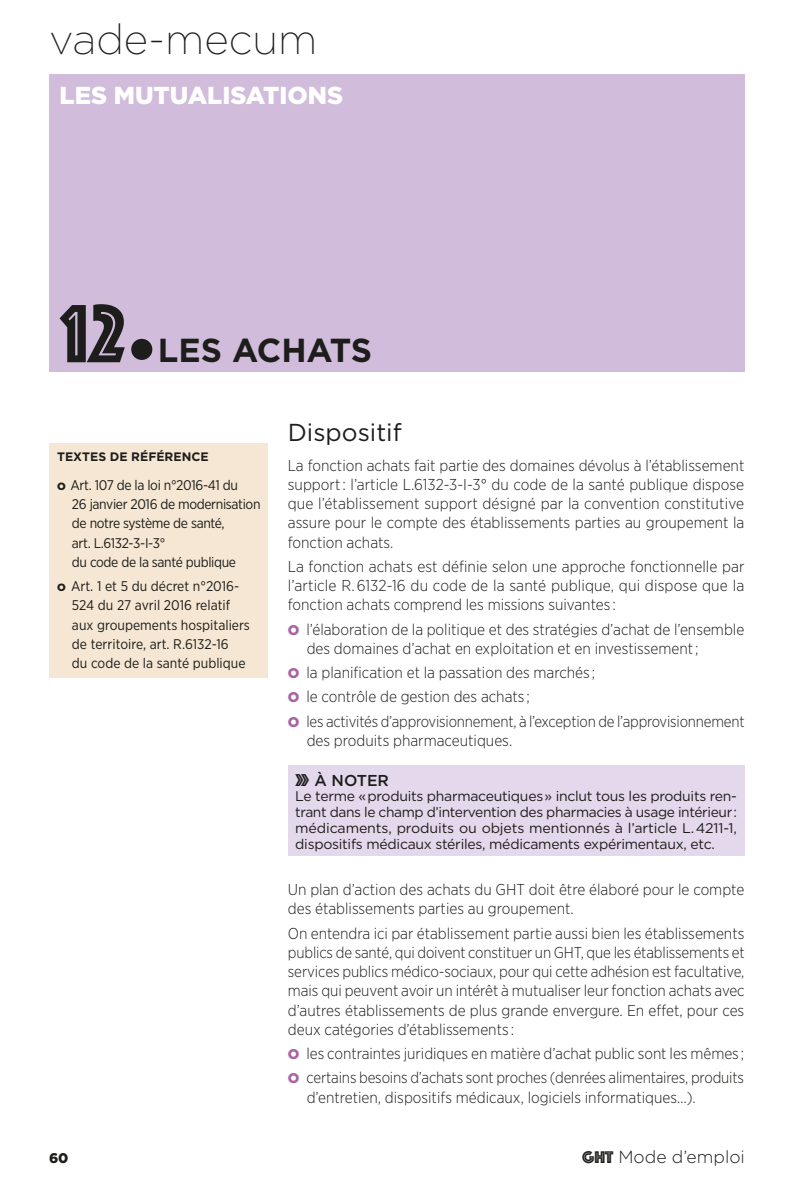
<style>
.page{position:relative;width:794px;height:1191px;background:#fff}
.page>*{position:absolute;margin:0;border:0;box-sizing:border-box;transform-origin:0 0}
.t1{font:85.75px "Phosphate Inline";color:#1d1d1b}
.t2{font:200 42px "Gotham";color:#1d1d1b}
.t3{font:700 33.25px "Gotham";color:#1d1d1b}
.t4{font:900 24.5px "Gotham";color:#fff}
.t5{font:24.5px "Gotham";color:#1d1d1b}
.t6{font:300 17.5px "Gotham";color:#1d1d1b}
.t7{font:300 15.75px/19.2px "Gotham Narrow";color:#1d1d1b}
.t8{font:500 15.75px "Gotham";color:#1d1d1b}
.t9{font:14px/15.8px "Gotham";letter-spacing:-.02em;color:#1d1d1b;text-align:justify}
.t10{font:14px/19.2px "Gotham Narrow";color:#1d1d1b}
.t11{font:14px/19.2px "Gotham Narrow";letter-spacing:-.02em;color:#1d1d1b}
.t12{font:900 14px "Gotham";color:#1d1d1b}
.t13{font:700 12.25px "Gotham";color:#1d1d1b}
.s1{font-family:"Gotham";font-weight:900;font-size:10.5px}
.s2{font-family:"Gotham";font-weight:900;font-size:14px;color:#a863a5}
.s3{font-family:"Phosphate Inline";font-weight:400;font-size:26.25px}
.s4{font-family:"Phosphate Inline";font-weight:400}
</style>
<div class="page">
<div style="left:288px;top:765px;width:456px;height:91px;background:#e4d8ec"></div>
<div style="left:50px;top:74px;width:695px;height:298px;background:#d1bcdc"></div>
<div style="left:50px;top:443px;width:218px;height:235px;background:#f5e7d3"></div>
<h2 class="t2" style="left:50px;top:13px;width:269px">vade-mecum</h2>
<h3 class="t4" style="left:60px;top:78px;width:285px">LES MUTUALISATIONS</h3>
<h1 class="t1" style="left:62px;top:273px;width:98px">12•</h1>
<h3 class="t3" style="left:158px;top:328px;width:216px">LES ACHATS</h3>
<p class="t13" style="left:57px;top:448px;width:153px">TEXTES DE RÉFÉRENCE</p>
<p class="t11" style="left:72px;top:475px;width:190px;text-indent:-15px"><span class="s1">O</span> Art. 107 de la loi n°2016-41 du<br>26 janvier 2016 de modernisation de notre système de santé,<br>art. L.6132-3-I-3°<br>du code de la santé publique</p>
<p class="t10" style="left:72px;top:576px;width:179px;text-indent:-15px"><span class="s1">O</span> Art. 1 et 5 du décret n°2016-<br>524 du 27 avril 2016 relatif aux groupements hospitaliers de territoire, art. R.6132-16<br>du code de la santé publique</p>
<h3 class="t5" style="left:288px;top:417px;width:115px">Dispositif</h3>
<p class="t7" style="left:288px;top:455px;width:458px;text-align:justify">La fonction achats fait partie des domaines dévolus à l’établissement support : l’article L.6132-3-I-3° du code de la santé publique dispose que l’établissement support désigné par la convention constitutive assure pour le compte des établissements parties au groupement la fonction achats.</p>
<p class="t7" style="left:288px;top:556px;width:458px;text-align:justify">La fonction achats est définie selon une approche fonctionnelle par l’article R. 6132-16 du code de la santé publique, qui dispose que la fonction achats comprend les missions suivantes :</p>
<p class="t7" style="left:307px;top:619px;width:439px;text-indent:-19px"><span class="s2">O</span> l’élaboration de la politique et des stratégies d’achat de l’ensemble des domaines d’achat en exploitation et en investissement ;</p>
<p class="t7" style="left:288px;top:660px;width:458px;line-height:24.2px"><span class="s2">O</span> la planification et la passation des marchés ;<br><span class="s2">O</span> le contrôle de gestion des achats ;<br><span class="s2">O</span> les activités d’approvisionnement, à l’exception de l’approvisionnement</p>
<p class="t7" style="left:307px;top:730px;width:207px">des produits pharmaceutiques.</p>
<p class="t8" style="left:295px;top:769px;width:95px"><span class="s3">»</span> À NOTER</p>
<p class="t9" style="left:295px;top:788px;width:443px">Le terme « produits pharmaceutiques » inclut tous les produits ren&shy;trant dans le champ d’intervention des pharmacies à usage intérieur : médicaments, produits ou objets mentionnés à l’article L. 4211-1, dispositifs médicaux stériles, médicaments expérimentaux, etc.</p>
<p class="t7" style="left:288px;top:879px;width:458px">Un plan d’action des achats du GHT doit être élaboré pour le compte des établissements parties au groupement.</p>
<p class="t7" style="left:288px;top:923px;width:458px;text-align:justify">On entendra ici par établissement partie aussi bien les établissements publics de santé, qui doivent constituer un GHT, que les établissements et services publics médico-sociaux, pour qui cette adhésion est facultative, mais qui peuvent avoir un intérêt à mutualiser leur fonction achats avec d’autres établissements de plus grande envergure. En effet, pour ces deux catégories d’établissements :</p>
<p class="t7" style="left:288px;top:1041px;width:458px;line-height:24.2px"><span class="s2">O</span> les contraintes juridiques en matière d’achat public sont les mêmes ;<br><span class="s2">O</span> certains besoins d’achats sont proches (denrées alimentaires, produits</p>
<p class="t7" style="left:307px;top:1087px;width:391px">d’entretien, dispositifs médicaux, logiciels informatiques…).</p>
<p class="t12" style="left:49px;top:1148px;width:21px">60</p>
<p class="t6" style="left:582px;top:1145px;width:164px"><span class="s4">GHT</span> Mode d’emploi</p>
</div>
